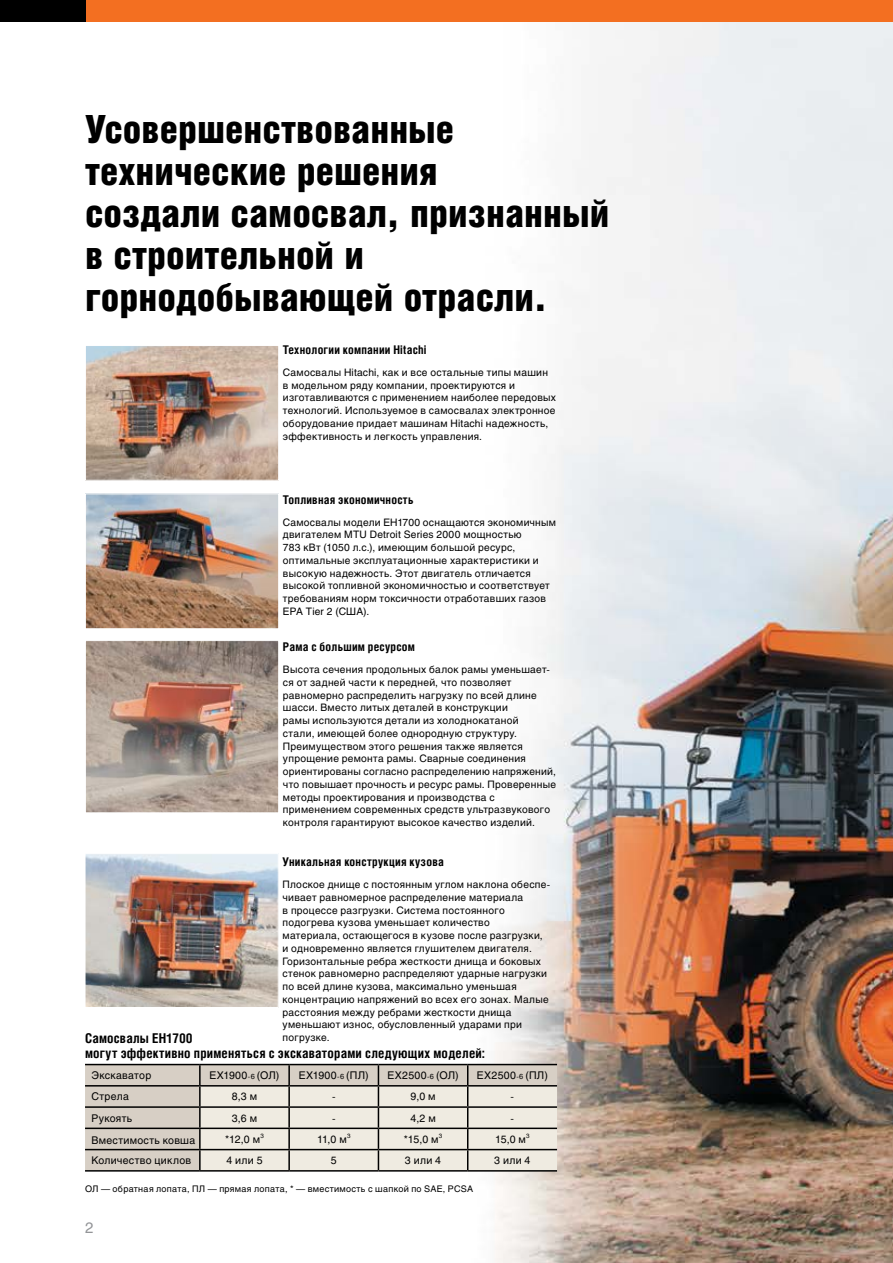
<style>
.page{position:relative;width:893px;height:1263px;background:#fff}
.page>*{position:absolute;margin:0;border:0;box-sizing:border-box;transform-origin:0 0}
.t1{font:39px/42px "Helios Cond Black C";color:#000}
.t2{font:15px "Helios C";color:#939598}
.t3{font:700 13.5px/15px "Helios Cond C";letter-spacing:.015em;color:#000}
.t4{font:700 12px "Helios Cond C";letter-spacing:.015em;color:#000}
.t5{font:10.5px "Helios C";letter-spacing:.025em;color:#000}
.t6{font:10.2px/12.8px "Helios C";letter-spacing:.025em;color:#000}
.t7{font:9px "Helios C";letter-spacing:.03em;color:#000}
.t8{font:6.15px "Helios C";color:#000}
.s1{font-size:7.35px}
</style>
<div class="page">
<img style="left:339px;top:21px;width:554px;height:1242px">
<div style="left:0;top:0;width:893px;height:21px;background:#f36f21"></div>
<div style="left:0;top:0;width:85px;height:21px;background:#000"></div>
<img style="left:87px;top:347px;width:190px;height:132px">
<div style="left:85px;top:345px;width:194px;height:136px;border:1px solid #fff"></div>
<img style="left:87px;top:642px;width:190px;height:169px">
<div style="left:85px;top:640px;width:194px;height:173px;border:1px solid #fff"></div>
<img style="left:87px;top:495px;width:190px;height:132px">
<div style="left:85px;top:493px;width:194px;height:136px;border:1px solid #fff"></div>
<img style="left:87px;top:855px;width:190px;height:151px">
<div style="left:85px;top:853px;width:194px;height:155px;border:1px solid #fff"></div>
<div style="left:85px;top:1065px;width:114px;height:105px;background:#d7cfc5"></div>
<hr style="left:85px;top:1064px;width:115px;height:1px;background:#000">
<hr style="left:200px;top:1064px;width:89px;height:1px;background:#000">
<hr style="left:289px;top:1064px;width:89px;height:1px;background:#000">
<hr style="left:378px;top:1064px;width:90px;height:1px;background:#000">
<hr style="left:468px;top:1064px;width:89px;height:1px;background:#000">
<hr style="left:85px;top:1085px;width:115px;height:1px;background:#000">
<hr style="left:85px;top:1106px;width:115px;height:2px;background:#000">
<hr style="left:85px;top:1127px;width:115px;height:2px;background:#000">
<hr style="left:85px;top:1149px;width:115px;height:1px;background:#000">
<svg style="left:199px;top:1065px;width:358px;height:105px;background:#d8d3ca"></svg>
<hr style="left:85px;top:1170px;width:115px;height:1px;background:#000">
<hr style="left:200px;top:1170px;width:89px;height:1px;background:#000">
<hr style="left:289px;top:1170px;width:89px;height:1px;background:#000">
<hr style="left:378px;top:1170px;width:90px;height:1px;background:#000">
<hr style="left:468px;top:1170px;width:89px;height:1px;background:#000">
<h1 class="t1" style="left:85px;top:107px;width:526px">Усовершенствованные технические решения<br>создали самосвал, признанный в строительной и горнодобывающей отрасли.</h1>
<p class="t4" style="left:283px;top:342px;width:145px">Технологии компании Hitachi</p>
<p class="t6" style="left:283px;top:366px;width:275px">Самосвалы Hitachi, как и все остальные типы машин в модельном ряду компании, проектируются и изготавливаются с применением наиболее передовых технологий. Используемое в самосвалах электронное оборудование придает машинам Hitachi надежность, эффективность и легкость управления.</p>
<p class="t4" style="left:283px;top:492px;width:132px">Топливная экономичность</p>
<p class="t6" style="left:283px;top:515px;width:275px">Самосвалы модели EH1700 оснащаются экономичным двигателем MTU Detroit Series 2000 мощностью<br>783 кВт (1050 л.с.), имеющим большой ресурс, оптимальные эксплуатационные характеристики и высокую надежность. Этот двигатель отличается высокой топливной экономичностью и соответствует требованиям норм токсичности отработавших газов EPA Tier 2 (США).</p>
<p class="t4" style="left:283px;top:640px;width:133px">Рама с большим ресурсом</p>
<p class="t6" style="left:283px;top:663px;width:275px">Высота сечения продольных балок рамы уменьшает&shy;ся от задней части к передней, что позволяет равномерно распределить нагрузку по всей длине шасси. Вместо литых деталей в конструкции<br>рамы используются детали из холоднокатаной<br>стали, имеющей более однородную структуру.<br>Преимуществом этого решения также является упрощение ремонта рамы. Сварные соединения ориентированы согласно распределению напряжений, что повышает прочность и ресурс рамы. Проверенные методы проектирования и производства с применением современных средств ультразвукового контроля гарантируют высокое качество изделий.</p>
<p class="t4" style="left:283px;top:855px;width:163px">Уникальная конструкция кузова</p>
<p class="t6" style="left:283px;top:878px;width:268px">Плоское днище с постоянным углом наклона обеспе&shy;чивает равномерное распределение материала<br>в процессе разгрузки. Система постоянного подогрева кузова уменьшает количество материала, остающегося в кузове после разгрузки, и одновременно является глушителем двигателя.<br>Горизонтальные ребра жесткости днища и боковых стенок равномерно распределяют ударные нагрузки по всей длине кузова, максимально уменьшая концентрацию напряжений во всех его зонах. Малые расстояния между ребрами жесткости днища уменьшают износ, обусловленный ударами при погрузке.</p>
<h3 class="t3" style="left:85px;top:1031px;width:401px">Самосвалы EH1700<br>могут эффективно применяться с экскаваторами следующих моделей:</h3>
<p class="t5" style="left:91px;top:1069px;width:61px">Экскаватор</p>
<p class="t5" style="left:210px;top:1069px;width:71px">EX1900<span class="s1">-6</span> (ОЛ)</p>
<p class="t5" style="left:299px;top:1069px;width:71px">EX1900<span class="s1">-6</span> (ПЛ)</p>
<p class="t5" style="left:387px;top:1069px;width:73px">EX2500<span class="s1">-6</span> (ОЛ)</p>
<p class="t5" style="left:477px;top:1069px;width:73px">EX2500<span class="s1">-6</span> (ПЛ)</p>
<p class="t5" style="left:91px;top:1090px;width:39px">Стрела</p>
<p class="t5" style="left:232px;top:1090px;width:27px">8,3 м</p>
<p class="t5" style="left:332px;top:1090px;width:5px">-</p>
<p class="t5" style="left:411px;top:1090px;width:27px">9,0 м</p>
<p class="t5" style="left:511px;top:1090px;width:5px">-</p>
<p class="t5" style="left:91px;top:1111px;width:42px">Рукоять</p>
<p class="t5" style="left:232px;top:1111px;width:27px">3,6 м</p>
<p class="t5" style="left:332px;top:1111px;width:5px">-</p>
<p class="t5" style="left:410px;top:1111px;width:27px">4,2 м</p>
<p class="t5" style="left:511px;top:1111px;width:5px">-</p>
<p class="t5" style="left:91px;top:1134px;width:105px">Вместимость ковша</p>
<p class="t5" style="left:225px;top:1133px;width:36px">*12,0 м</p>
<p class="t8" style="left:260px;top:1132px;width:5px">3</p>
<p class="t5" style="left:317px;top:1133px;width:31px">11,0 м</p>
<p class="t8" style="left:347px;top:1132px;width:5px">3</p>
<p class="t5" style="left:404px;top:1133px;width:36px">*15,0 м</p>
<p class="t8" style="left:439px;top:1132px;width:5px">3</p>
<p class="t5" style="left:495px;top:1133px;width:32px">15,0 м</p>
<p class="t8" style="left:526px;top:1132px;width:5px">3</p>
<p class="t5" style="left:91px;top:1154px;width:101px">Количество циклов</p>
<p class="t5" style="left:226px;top:1154px;width:38px">4 или 5</p>
<p class="t5" style="left:331px;top:1154px;width:7px">5</p>
<p class="t5" style="left:405px;top:1154px;width:38px">3 или 4</p>
<p class="t5" style="left:494px;top:1154px;width:38px">3 или 4</p>
<p class="t7" style="left:85px;top:1183px;width:389px">ОЛ — обратная лопата, ПЛ — прямая лопата, * — вместимость с шапкой по SAE, PCSA</p>
<h2 class="t2" style="left:85px;top:1219px;width:10px">2</h2>
</div>
